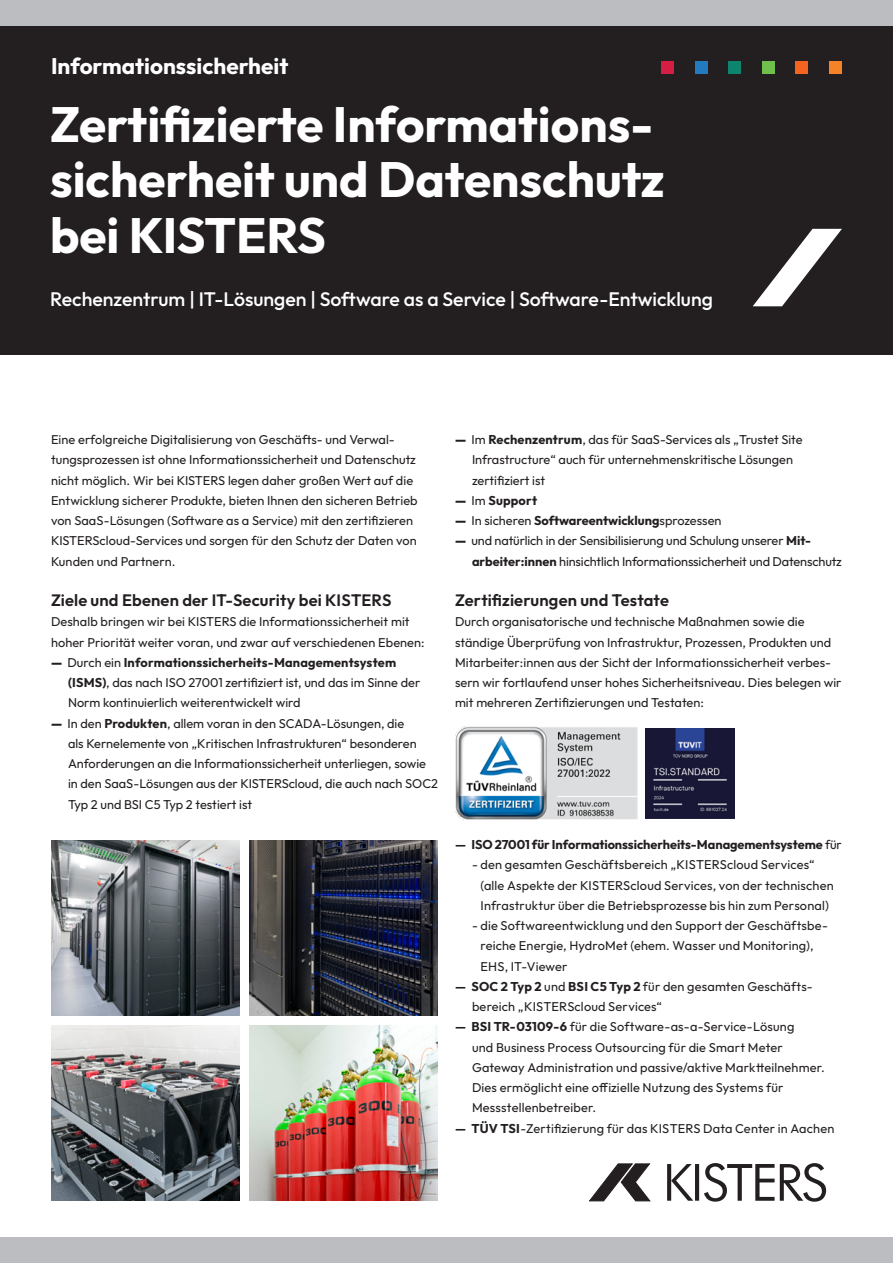
<style>
.page{position:relative;width:893px;height:1263px;background:#fff}
.page>*{position:absolute;margin:0;border:0;box-sizing:border-box;transform-origin:0 0}
.t1{font:700 49.5px/55.5px "Outfit";color:#fff}
.t2{font:700 22.5px "Outfit";color:#fff}
.t3{font:500 19.5px "Outfit";color:#fff}
.t4{font:600 16.5px "Outfit";letter-spacing:.01em;color:#231f20}
.t5{font:12.75px/20.2px "Outfit";letter-spacing:.005em;color:#231f20}
.t6{font:700 12.75px "Outfit";letter-spacing:-.005em;color:#231f20}
.t7{font:700 12.75px "Outfit";letter-spacing:.015em;color:#231f20}
.s1{font-weight:900}
.s2{font-weight:700}
.s3{font-weight:400}
</style>
<div class="page">
<div style="left:0;top:26px;width:893px;height:329px;background:#231f20"></div>
<div style="left:0;top:0;width:893px;height:26px;background:#bcbdc0"></div>
<svg style="left:753px;top:229px;width:89px;height:77px"></svg>
<svg style="left:667px;top:1164px;width:4px;height:37px"></svg>
<svg style="left:671px;top:1164px;width:22px;height:37px"></svg>
<hr style="left:695px;top:1164px;width:4px;height:37px;background:#231f20">
<svg style="left:704px;top:1163px;width:122px;height:39px"></svg>
<svg style="left:589px;top:1163px;width:61px;height:38px"></svg>
<div style="left:0;top:1237px;width:893px;height:26px;background:#bcbdc0"></div>
<div style="left:695px;top:61px;width:13px;height:13px;background:#237abf"></div>
<div style="left:728px;top:61px;width:13px;height:13px;background:#0d856e"></div>
<div style="left:762px;top:61px;width:13px;height:13px;background:#70bf4c"></div>
<div style="left:795px;top:61px;width:13px;height:13px;background:#f36421"></div>
<div style="left:829px;top:61px;width:13px;height:13px;background:#f58226"></div>
<div style="left:662px;top:61px;width:12px;height:13px;background:#d61d44"></div>
<img style="left:51px;top:840px;width:189px;height:176px">
<img style="left:51px;top:1025px;width:189px;height:175px">
<img style="left:249px;top:1025px;width:189px;height:175px">
<img style="left:249px;top:840px;width:189px;height:176px">
<img style="left:455px;top:727px;width:183px;height:92px">
<img style="left:645px;top:728px;width:90px;height:90px">
<h2 class="t2" style="left:51px;top:53px;width:239px">Informationssicherheit</h2>
<h1 class="t1" style="left:50px;top:96px;width:616px">Zertifizierte Informations&shy;sicherheit und Datenschutz bei KISTERS</h1>
<h3 class="t3" style="left:50px;top:288px;width:664px">Rechenzentrum | IT-Lösungen | Software as a Service | Software-Entwicklung</h3>
<p class="t5" style="left:51px;top:429px;width:368px">Eine erfolgreiche Digitalisierung von Geschäfts- und Verwal&shy;tungsprozessen ist ohne Informationssicherheit und Datenschutz nicht möglich. Wir bei KISTERS legen daher großen Wert auf die Entwicklung sicherer Produkte, bieten Ihnen den sicheren Betrieb von SaaS-Lösungen (Software as a Service) mit den zertifizieren KISTERScloud-Services und sorgen für den Schutz der Daten von Kunden und Partnern.</p>
<p class="t4" style="left:51px;top:591px;width:342px">Ziele und Ebenen der IT-Security bei KISTERS</p>
<p class="t5" style="left:51px;top:612px;width:375px">Deshalb bringen wir bei KISTERS die Informationssicherheit mit hoher Priorität weiter voran, und zwar auf verschiedenen Ebenen:</p>
<p class="t5" style="left:68px;top:652px;width:354px;text-indent:-17px"><span class="s1">—</span> Durch ein <span class="s2">Informationssicherheits-Managementsystem (ISMS)</span>, das nach ISO 27001 zertifiziert ist, und das im Sinne der<br>Norm kontinuierlich weiterentwickelt wird</p>
<p class="t5" style="left:68px;top:713px;width:371px;text-indent:-17px"><span class="s1">—</span> In den <span class="s2">Produkten</span>, allem voran in den SCADA-Lösungen, die<br>als Kernelemente von „Kritischen Infrastrukturen“ besonderen Anforderungen an die Informationssicherheit unterliegen, sowie in den SaaS-Lösungen aus der KISTERScloud, die auch nach SOC2<br>Typ 2 und BSI C5 Typ 2 testiert ist</p>
<p class="t5" style="left:472px;top:429px;width:332px;text-indent:-17px"><span class="s1">—</span> Im <span class="s2">Rechenzentrum</span>, das für SaaS-Services als „Trustet Site<br>Infrastructure“ auch für unternehmenskritische Lösungen zertifiziert ist</p>
<p class="t7" style="left:455px;top:493px;width:84px"><span class="s1">—</span> <span class="s3">Im</span> Support</p>
<p class="t5" style="left:455px;top:510px;width:268px"><span class="s1">—</span> In sicheren <span class="s2">Softwareentwicklung</span>sprozessen</p>
<p class="t5" style="left:472px;top:531px;width:371px;text-indent:-17px"><span class="s1">—</span> und natürlich in der Sensibilisierung und Schulung unserer <span class="s2">Mit&shy;arbeiter:innen</span> hinsichtlich Informationssicherheit und Datenschutz</p>
<p class="t4" style="left:455px;top:591px;width:216px">Zertifizierungen und Testate</p>
<p class="t5" style="left:455px;top:612px;width:388px">Durch organisatorische und technische Maßnahmen sowie die ständige Überprüfung von Infrastruktur, Prozessen, Produkten und Mitarbeiter:innen aus der Sicht der Informationssicherheit verbes&shy;sern wir fortlaufend unser hohes Sicherheitsniveau. Dies belegen wir mit mehreren Zertifizierungen und Testaten:</p>
<p class="t6" style="left:455px;top:837px;width:388px">— ISO 27001 für Informationssicherheits-Managementsysteme <span class="s3">für</span></p>
<p class="t5" style="left:480px;top:855px;width:355px;text-indent:-9px">- den gesamten Geschäftsbereich „KISTERScloud Services“ (alle Aspekte der KISTERScloud Services, von der technischen<br>Infrastruktur über die Betriebsprozesse bis hin zum Personal)</p>
<p class="t5" style="left:480px;top:915px;width:349px;text-indent:-9px">- die Softwareentwicklung und den Support der Geschäftsbe&shy;reiche Energie, HydroMet (ehem. Wasser und Monitoring),<br>EHS, IT-Viewer</p>
<p class="t5" style="left:472px;top:976px;width:342px;text-indent:-17px"><span class="s2">— SOC 2 Typ 2</span> und <span class="s2">BSI C5 Typ 2</span> für den gesamten Geschäfts&shy;bereich „KISTERScloud Services“</p>
<p class="t5" style="left:472px;top:1017px;width:354px;text-indent:-17px"><span class="s2">— BSI TR-03109-6</span> für die Software-as-a-Service-Lösung<br>und Business Process Outsourcing für die Smart Meter Gateway Administration und passive/aktive Marktteilnehmer.<br>Dies ermöglicht eine offizielle Nutzung des Systems für Messstellenbetreiber.</p>
<p class="t5" style="left:455px;top:1118px;width:381px"><span class="s2">— TÜV TSI</span>-Zertifizierung für das KISTERS Data Center in Aachen</p>
</div>
